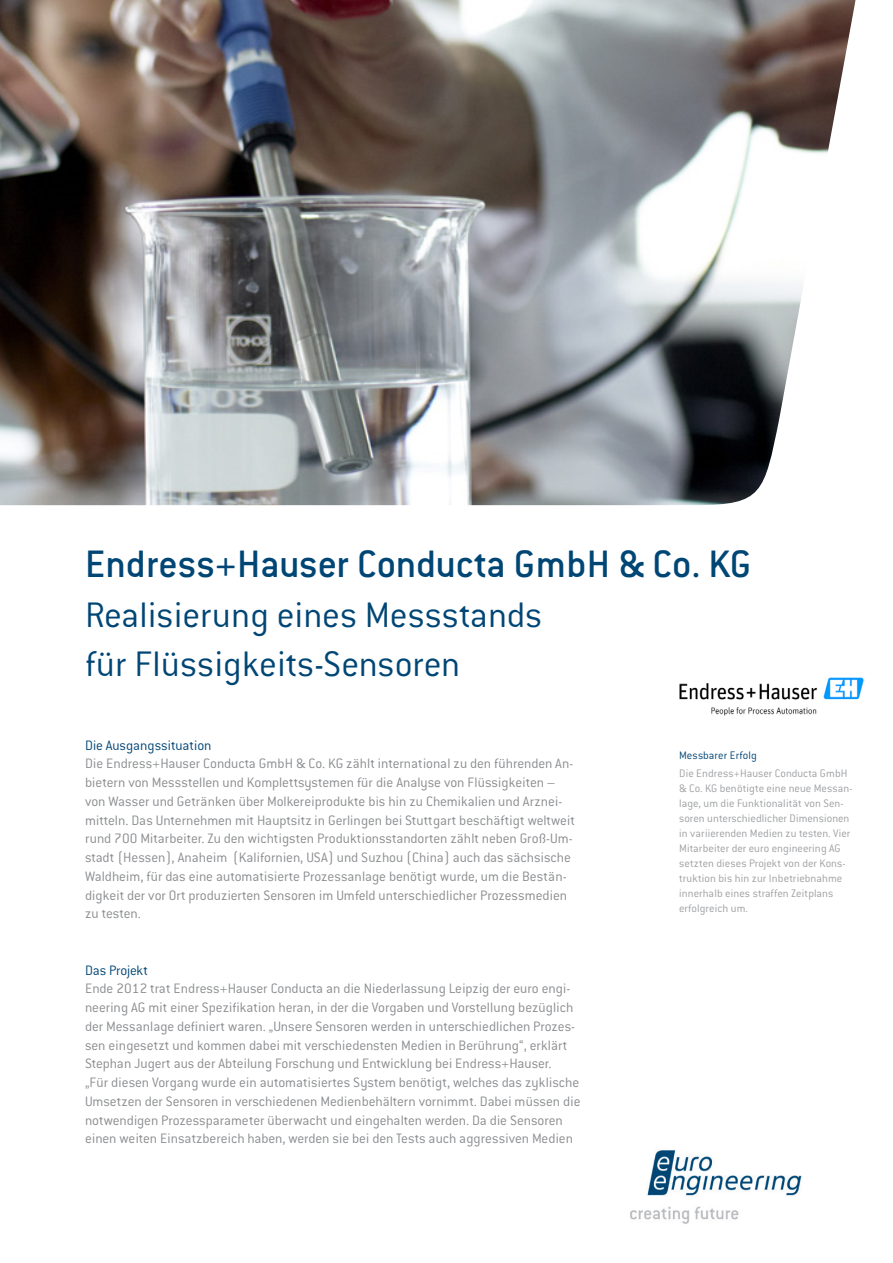
<style>
.page{position:relative;width:893px;height:1263px;background:#fff}
.page>*{position:absolute;margin:0;border:0;box-sizing:border-box;transform-origin:0 0}
.t1{font:500 42px "EE Conduit";letter-spacing:-.005em;color:#004675}
.t2{font:300 39px/49.5px "EE Conduit";letter-spacing:.005em;color:#004675}
.t3{font:300 15px/18.8px "EE Conduit";color:#8a8c8f}
.t4{font:300 15px "EE Conduit";color:#004675}
.t5{font:300 12px/15px "EE Conduit";letter-spacing:.005em;color:#9d9fa2}
.t6{font:300 12px "EE Conduit";letter-spacing:.005em;color:#004675}
</style>
<div class="page">
<img style="left:0;top:0;width:855px;height:505px">
<img style="left:630px;top:1150px;width:171px;height:74px">
<img style="left:679px;top:677px;width:185px;height:39px">
<h1 class="t1" style="left:85px;top:538px;width:668px">Endress+Hauser Conducta GmbH &amp; Co. KG</h1>
<h2 class="t2" style="left:85px;top:588px;width:459px">Realisierung eines Messstands für Flüssigkeits-Sensoren</h2>
<p class="t4" style="left:85px;top:736px;width:128px">Die Ausgangssituation</p>
<p class="t3" style="left:85px;top:754px;width:492px">Die Endress+Hauser Conducta GmbH &amp; Co. KG zählt international zu den führenden An&shy;bietern von Messstellen und Komplettsystemen für die Analyse von Flüssigkeiten – von Wasser und Getränken über Molkereiprodukte bis hin zu Chemikalien und Arznei&shy;mitteln. Das Unternehmen mit Hauptsitz in Gerlingen bei Stuttgart beschäftigt weltweit rund 700 Mitarbeiter. Zu den wichtigsten Produktionsstandorten zählt neben Groß-Um&shy;stadt (Hessen), Anaheim (Kalifornien, USA) und Suzhou (China) auch das sächsische Waldheim, für das eine automatisierte Prozessanlage benötigt wurde, um die Bestän&shy;digkeit der vor Ort produzierten Sensoren im Umfeld unterschiedlicher Prozessmedien zu testen.</p>
<p class="t4" style="left:85px;top:961px;width:64px">Das Projekt</p>
<p class="t3" style="left:85px;top:979px;width:497px">Ende 2012 trat Endress+Hauser Conducta an die Niederlassung Leipzig der euro engi&shy;neering AG mit einer Spezifikation heran, in der die Vorgaben und Vorstellung bezüglich der Messanlage definiert waren. „Unsere Sensoren werden in unterschiedlichen Prozes&shy;sen eingesetzt und kommen dabei mit verschiedensten Medien in Berührung“, erklärt Stephan Jugert aus der Abteilung Forschung und Entwicklung bei Endress+Hauser.<br>„Für diesen Vorgang wurde ein automatisiertes System benötigt, welches das zyklische Umsetzen der Sensoren in verschiedenen Medienbehältern vornimmt. Dabei müssen die notwendigen Prozessparameter überwacht und eingehalten werden. Da die Sensoren einen weiten Einsatzbereich haben, werden sie bei den Tests auch aggressiven Medien</p>
<p class="t6" style="left:679px;top:748px;width:79px">Messbarer Erfolg</p>
<p class="t5" style="left:679px;top:765px;width:175px">Die Endress+Hauser Conducta GmbH &amp; Co. KG benötigte eine neue Messan&shy;lage, um die Funktionalität von Sen&shy;soren unterschiedlicher Dimensionen in variierenden Medien zu testen. Vier Mitarbeiter der euro engineering AG setzten dieses Projekt von der Kons&shy;truktion bis hin zur Inbetriebnahme innerhalb eines straffen Zeitplans erfolgreich um.</p>
</div>
